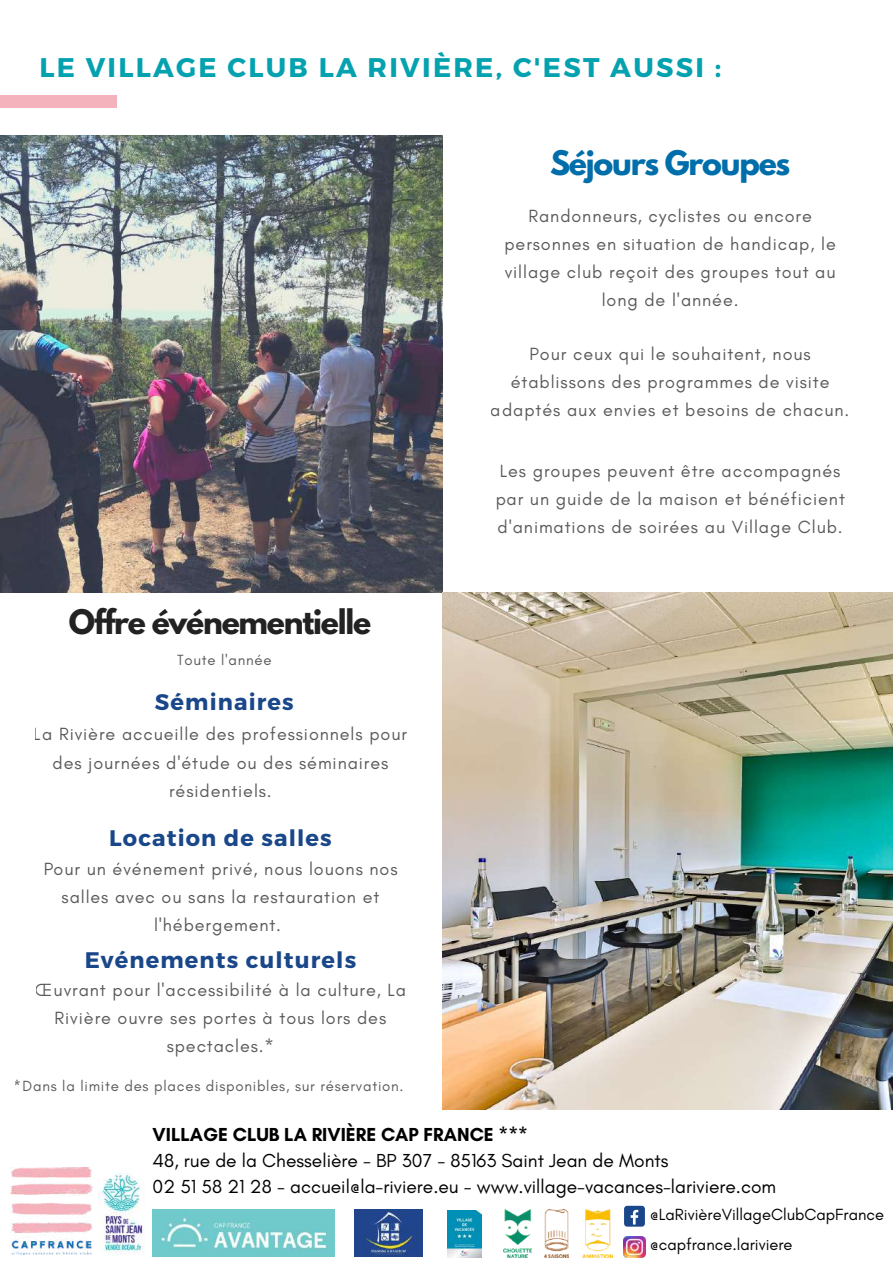
<style>
.page{position:relative;width:893px;height:1264px;background:#fff}
.page>*{position:absolute;margin:0;border:0;box-sizing:border-box;transform-origin:0 0}
.t1{font:700 30px "League Spartan";letter-spacing:-.04em;color:#222}
.t2{font:700 30px "League Spartan";letter-spacing:-.04em;color:#006eaa}
.t3{font:700 27px "Montserrat";letter-spacing:.085em;color:#04a1af}
.t4{font:700 22.5px "Montserrat";letter-spacing:.05em;color:#1a4789}
.t5{font:19.2px/26.2px "Glacial Indifference";color:#000}
.t6{font:700 19.2px "Glacial Indifference";color:#000}
.t7{font:18px/28px "Glacial Indifference";letter-spacing:.05em;color:#000;text-align:center}
.t8{font:16.5px/30.3px "Glacial Indifference";color:#000}
.t9{font:15px "Glacial Indifference";letter-spacing:.05em;color:#000}
</style>
<div class="page">
<div style="left:0;top:95px;width:117px;height:13px;background:#f4b2bc"></div>
<img style="left:0;top:135px;width:442px;height:458px">
<img style="left:443px;top:593px;width:449px;height:516px">
<img style="left:99px;top:1167px;width:46px;height:88px">
<img style="left:447px;top:1210px;width:35px;height:47px">
<img style="left:355px;top:1209px;width:67px;height:47px">
<img style="left:153px;top:1209px;width:182px;height:47px">
<img style="left:503px;top:1209px;width:28px;height:48px">
<img style="left:582px;top:1209px;width:30px;height:48px">
<img style="left:544px;top:1209px;width:25px;height:48px">
<img style="left:623px;top:1236px;width:22px;height:21px">
<div style="left:624px;top:1205px;width:21px;height:21px;background:#1a4789;border-radius:3px"></div>
<svg style="left:630px;top:1209px;width:8px;height:15px"></svg>
<img style="left:11px;top:1167px;width:82px;height:86px">
<h2 class="t3" style="left:39px;top:50px;width:683px">LE VILLAGE CLUB LA RIVIÈRE, C'EST AUSSI :</h2>
<h1 class="t2" style="left:550px;top:148px;width:242px">Séjours Groupes</h1>
<p class="t7" style="left:504px;top:201px;width:333px">Randonneurs, cyclistes ou encore personnes en situation de handicap, le village club reçoit des groupes tout au long de l'année.</p>
<p class="t7" style="left:491px;top:339px;width:360px">Pour ceux qui le souhaitent, nous établissons des programmes de visite adaptés aux envies et besoins de chacun.</p>
<h1 class="t1" style="left:69px;top:607px;width:304px">Offre événementielle</h1>
<p class="t9" style="left:177px;top:651px;width:96px">Toute l'année</p>
<p class="t4" style="left:155px;top:687px;width:140px">Séminaires</p>
<p class="t7" style="left:34px;top:720px;width:374px">La Rivière accueille des professionnels pour des journées d'étude ou des séminaires résidentiels.</p>
<p class="t4" style="left:109px;top:823px;width:224px">Location de salles</p>
<p class="t7" style="left:43px;top:854px;width:356px">Pour un événement privé, nous louons nos salles avec ou sans la restauration et l'hébergement.</p>
<p class="t4" style="left:85px;top:945px;width:273px">Evénements culturels</p>
<p class="t7" style="left:495px;top:456px;width:351px;text-align:left">Les groupes peuvent être accompagnés par un guide de la maison et bénéficient d'animations de soirées au Village Club.</p>
<p class="t7" style="left:35px;top:975px;width:373px">Œuvrant pour l'accessibilité à la culture, La<br>Rivière ouvre ses portes à tous lors des spectacles.*</p>
<p class="t9" style="left:14px;top:1076px;width:391px">*Dans la limite des places disponibles, sur réservation.</p>
<p class="t6" style="left:153px;top:1122px;width:377px">VILLAGE CLUB LA RIVIÈRE CAP FRANCE ***</p>
<p class="t5" style="left:153px;top:1147px;width:625px">48, rue de la Chesselière - BP 307 - 85163 Saint Jean de Monts<br>02 51 58 21 28 - accueil@la-riviere.eu - www.village-vacances-lariviere.com</p>
<p class="t8" style="left:649px;top:1199px;width:236px">@LaRivièreVillageClubCapFrance @capfrance.lariviere</p>
</div>
